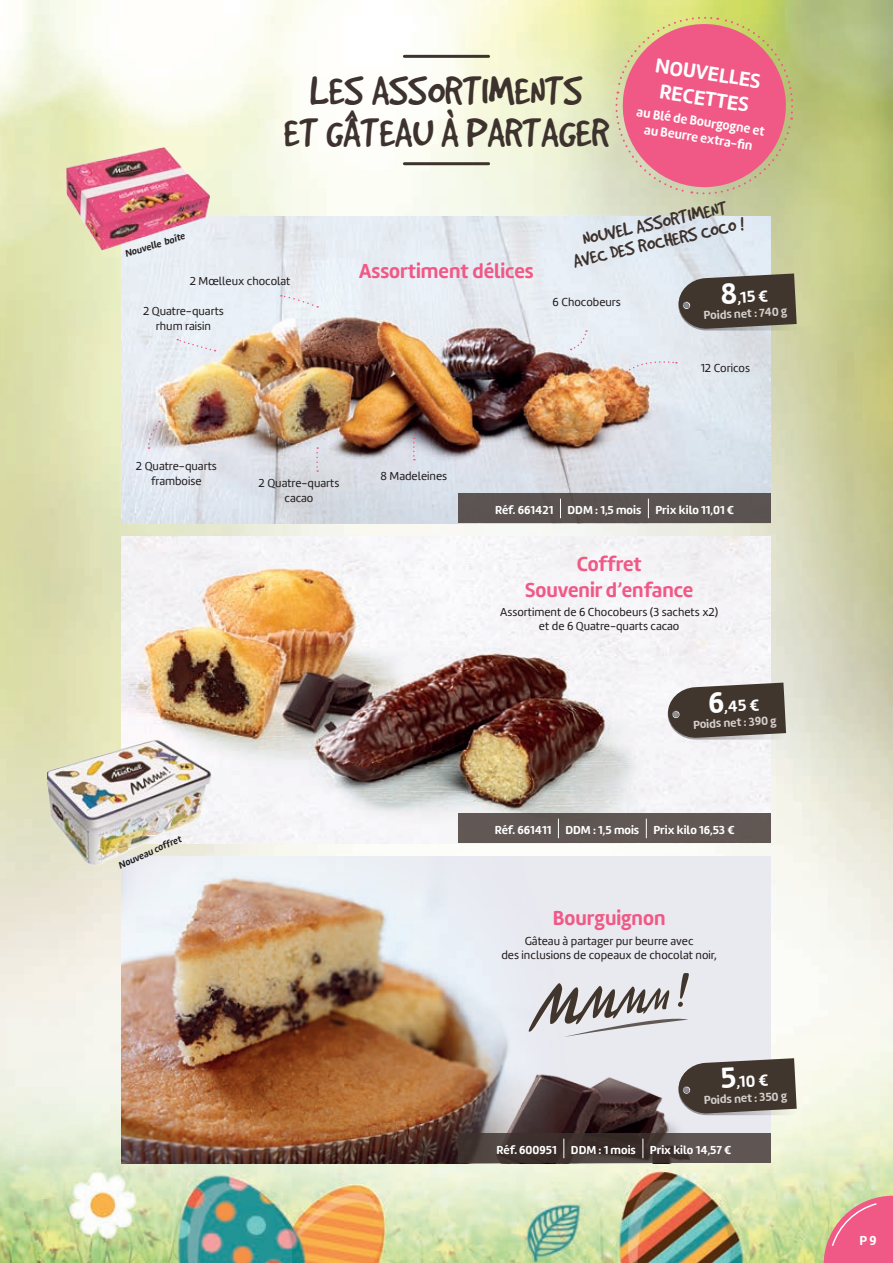
<style>
.page{position:relative;width:893px;height:1263px;background:#fff}
.page>*{position:absolute;margin:0;border:0;box-sizing:border-box;transform-origin:0 0}
.t1{font:45px "Good Dog";color:#3d322d;scale:.96 1}
.t2{font:700 21px "Amelia Rounded";color:#f05986;scale:.96 1}
.t3{font:21px "Good Dog";color:#3d322d}
.t4{font:700 21px "Amelia Rounded";color:#fff;scale:.96 1}
.t5{font:700 16.5px "Amelia Rounded";color:#fff}
.t6{font:700 13.5px "Amelia Rounded";color:#fff;scale:.96 1}
.t7{font:700 13.5px "Amelia Rounded";color:#fff}
.t8{font:12px/14.4px "Amelia Rounded Regular";color:#231f20;text-align:center}
.t9{font:700 12px "Amelia Rounded";color:#fff}
.t10{font:700 12px "Amelia Rounded";color:#d4cfcc}
.t11{font:700 9.75px "Amelia Rounded";color:#231f20;scale:.96 1}
.s1{font-size:30px}
</style>
<div class="page">
<img style="left:1px;top:0;width:892px;height:1263px">
<img style="left:0;top:0;width:1px;height:1263px">
<div style="left:121px;top:857px;width:650px;height:306px;background:#e9e9f0"></div>
<img style="left:121px;top:861px;width:361px;height:302px">
<img style="left:473px;top:1018px;width:255px;height:115px">
<hr style="left:404px;top:162px;width:85px;height:3px;background:#3d322d">
<hr style="left:404px;top:55px;width:85px;height:3px;background:#3d322d">
<img style="left:121px;top:217px;width:650px;height:306px">
<div style="left:458px;top:493px;width:313px;height:30px;background:#5b5351"></div>
<svg style="left:560px;top:499px;width:1px;height:19px"></svg>
<svg style="left:648px;top:499px;width:1px;height:19px"></svg>
<svg style="left:678px;top:273px;width:119px;height:57px;background:#5a524a"></svg>
<svg style="left:281px;top:294px;width:37px;height:14px"></svg>
<svg style="left:147px;top:421px;width:13px;height:28px"></svg>
<svg style="left:316px;top:447px;width:2px;height:25px"></svg>
<svg style="left:413px;top:437px;width:2px;height:23px"></svg>
<svg style="left:571px;top:330px;width:16px;height:20px"></svg>
<svg style="left:626px;top:360px;width:51px;height:13px"></svg>
<svg style="left:177px;top:338px;width:39px;height:13px"></svg>
<svg style="left:458px;top:1133px;width:313px;height:30px;background:#493e3b"></svg>
<svg style="left:563px;top:1139px;width:1px;height:19px"></svg>
<svg style="left:642px;top:1139px;width:1px;height:19px"></svg>
<svg style="left:678px;top:1058px;width:119px;height:57px;background:#5d544d"></svg>
<img style="left:121px;top:537px;width:650px;height:306px">
<div style="left:458px;top:813px;width:313px;height:30px;background:#615855"></div>
<svg style="left:558px;top:819px;width:1px;height:19px"></svg>
<svg style="left:646px;top:819px;width:1px;height:19px"></svg>
<svg style="left:667px;top:683px;width:119px;height:56px;background:#5b524c"></svg>
<svg style="left:528px;top:973px;width:162px;height:64px"></svg>
<img style="left:55px;top:124px;width:166px;height:149px">
<img style="left:48px;top:733px;width:163px;height:140px">
<svg style="left:613px;top:14px;width:182px;height:183px;background:#e2858a"></svg>
<svg style="left:824px;top:1196px;width:69px;height:67px;background:#e9798d"></svg>
<p class="t1" style="left:310px;top:67px;width:285px">LES ASSORTIMENTS</p>
<p class="t1" style="left:284px;top:109px;width:340px">ET GÂTEAU À PARTAGER</p>
<p class="t4" style="left:658px;top:52px;width:112px;rotate:9deg">NOUVELLES</p>
<p class="t4" style="left:662px;top:78px;width:95px;rotate:9deg">RECETTES</p>
<p class="t6" style="left:638px;top:103px;width:136px;rotate:9deg">au Blé de Bourgogne et</p>
<p class="t6" style="left:646px;top:120px;width:115px;rotate:9deg">au Beurre extra-fi n</p>
<p class="t11" style="left:123px;top:248px;width:66px;rotate:-17deg">Nouvelle boîte</p>
<p class="t8" style="left:190px;top:274px;width:102px">2 Mœlleux chocolat</p>
<p class="t8" style="left:143px;top:304px;width:82px">2 Quatre-quarts rhum raisin</p>
<p class="t2" style="left:359px;top:257px;width:183px">Assortiment délices</p>
<p class="t3" style="left:580px;top:229px;width:149px;rotate:-13deg">NOUVEL ASSORTIMENT</p>
<p class="t3" style="left:571px;top:251px;width:177px;rotate:-13deg">AVEC DES ROCHERS COCO !</p>
<p class="t8" style="left:552px;top:294px;width:70px">6 Chocobeurs</p>
<p class="t5" style="left:720px;top:287px;width:49px;rotate:-3deg"><span class="s1">8</span>,15 €</p>
<p class="t10" style="left:703px;top:308px;width:85px;rotate:-3deg">Poids net : 740 g</p>
<p class="t8" style="left:701px;top:361px;width:51px">12 Coricos</p>
<p class="t8" style="left:136px;top:459px;width:82px">2 Quatre-quarts framboise</p>
<p class="t8" style="left:259px;top:476px;width:82px">2 Quatre-quarts cacao</p>
<p class="t8" style="left:380px;top:468px;width:68px">8 Madeleines</p>
<p class="t9" style="left:495px;top:502px;width:241px">Réf. 661421 DDM : 1,5 mois Prix kilo 11,01 €</p>
<p class="t2" style="left:577px;top:551px;width:69px">Coffret</p>
<p class="t2" style="left:525px;top:576px;width:177px">Souvenir d’enfance</p>
<p class="t8" style="left:500px;top:605px;width:220px">Assortiment de 6 Chocobeurs (3 sachets x2) et de 6 Quatre-quarts cacao</p>
<p class="t5" style="left:708px;top:696px;width:53px;rotate:-3deg"><span class="s1">6</span>,45 €</p>
<p class="t10" style="left:693px;top:717px;width:85px;rotate:-3deg">Poids net : 390 g</p>
<p class="t11" style="left:116px;top:860px;width:72px;rotate:-24deg">Nouveau coffret</p>
<p class="t9" style="left:495px;top:822px;width:241px">Réf. 661411 DDM : 1,5 mois Prix kilo 16,53 €</p>
<p class="t2" style="left:553px;top:905px;width:119px">Bourguignon</p>
<p class="t8" style="left:525px;top:933px;width:170px">Gâteau à partager pur beurre avec</p>
<p class="t8" style="left:501px;top:948px;width:217px">des inclusions de copeaux de chocolat noir,</p>
<p class="t5" style="left:720px;top:1072px;width:49px;rotate:-3deg"><span class="s1">5</span>,10 €</p>
<p class="t10" style="left:703px;top:1092px;width:85px;rotate:-3deg">Poids net : 350 g</p>
<p class="t9" style="left:496px;top:1142px;width:236px">Réf. 600951 DDM : 1 mois Prix kilo 14,57 €</p>
<p class="t7" style="left:859px;top:1231px;width:19px">P 9</p>
</div>
